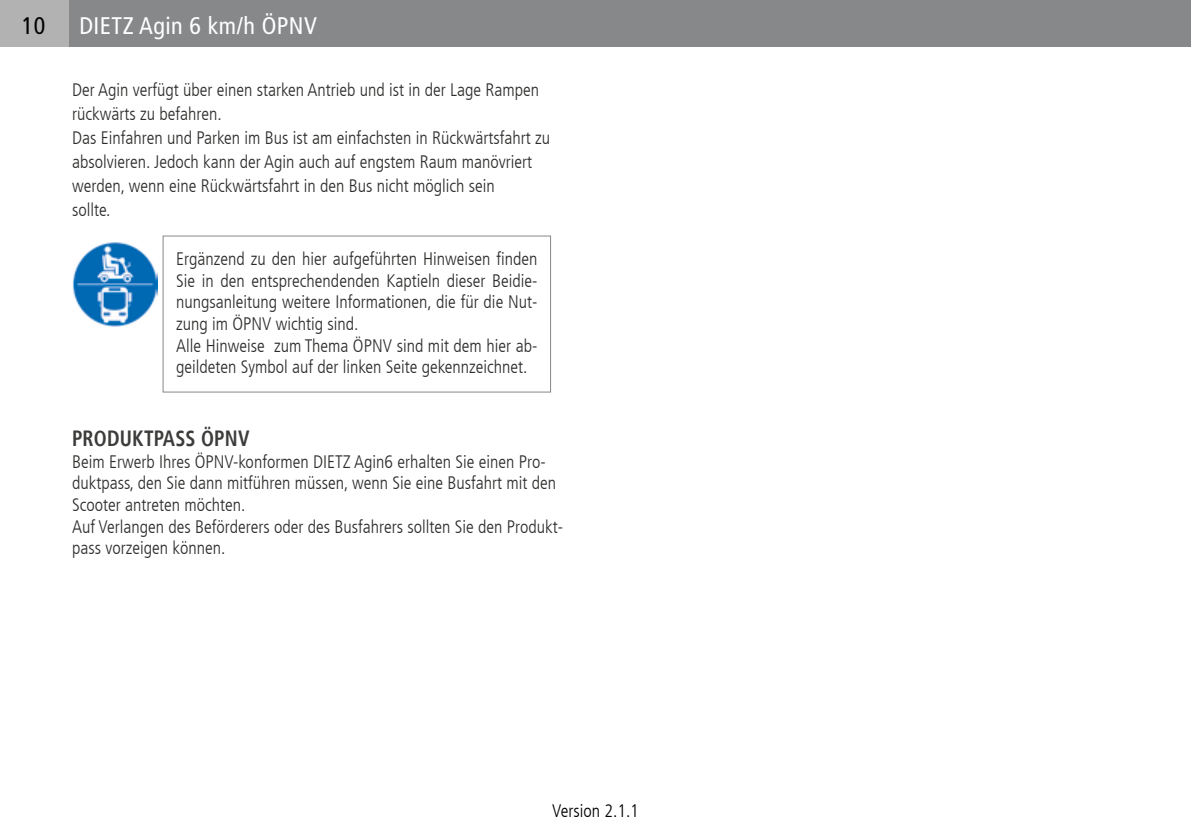
<style>
.page{position:relative;width:1191px;height:840px;background:#fff}
.page>*{position:absolute;margin:0;border:0;box-sizing:border-box;transform-origin:0 0}
.t1{font:condensed 24px "Frutiger LT";letter-spacing:.02em;color:#fff}
.t2{font:condensed 24px "Frutiger LT";color:#000}
.t3{font:700 condensed 22px "Frutiger LT";letter-spacing:.01em;color:#3c3c3b;scale:.91 1}
.t4{font:300 condensed 18px/21.6px "Frutiger LT";color:#2d2d2c}
.t5{font:300 condensed 18px "Frutiger LT";color:#000}
</style>
<div class="page">
<div style="left:0;top:0;width:1191px;height:47px;background:#86888a"></div>
<div style="left:0;top:0;width:68px;height:47px;background:#b3b2b2"></div>
<img style="left:72px;top:242px;width:85px;height:84px">
<svg style="left:162px;top:235px;width:389px;height:158px"></svg>
<h1 class="t2" style="left:22px;top:11px;width:25px">10</h1>
<h1 class="t1" style="left:79px;top:11px;width:239px">DIETZ Agin 6 km/h ÖPNV</h1>
<p class="t4" style="left:72px;top:78px;width:479px;line-height:24px">Der Agin verfügt über einen starken Antrieb und ist in der Lage Rampen rückwärts zu befahren.<br>Das Einfahren und Parken im Bus ist am einfachsten in Rückwärtsfahrt zu absolvieren. Jedoch kann der Agin auch auf engstem Raum manövriert werden, wenn eine Rückwärtsfahrt in den Bus nicht möglich sein<br>sollte.</p>
<p class="t4" style="left:176px;top:248px;width:363px">Ergänzend zu den hier aufgeführten Hinweisen finden Sie in den entsprechendenden Kaptieln dieser Beidie&shy;nungsanleitung weitere Informationen, die für die Nut&shy;zung im ÖPNV wichtig sind.<br>Alle Hinweise zum Thema ÖPNV sind mit dem hier ab&shy;geildeten Symbol auf der linken Seite gekennzeichnet.</p>
<p class="t3" style="left:72px;top:425px;width:197px">PRODUKTPASS ÖPNV</p>
<p class="t4" style="left:72px;top:450px;width:493px">Beim Erwerb Ihres ÖPNV-konformen DIETZ Agin6 erhalten Sie einen Pro&shy;duktpass, den Sie dann mitführen müssen, wenn Sie eine Busfahrt mit den Scooter antreten möchten.<br>Auf Verlangen des Beförderers oder des Busfahrers sollten Sie den Produkt&shy;pass vorzeigen können.</p>
<p class="t5" style="left:552px;top:800px;width:88px">Version 2.1.1</p>
</div>
